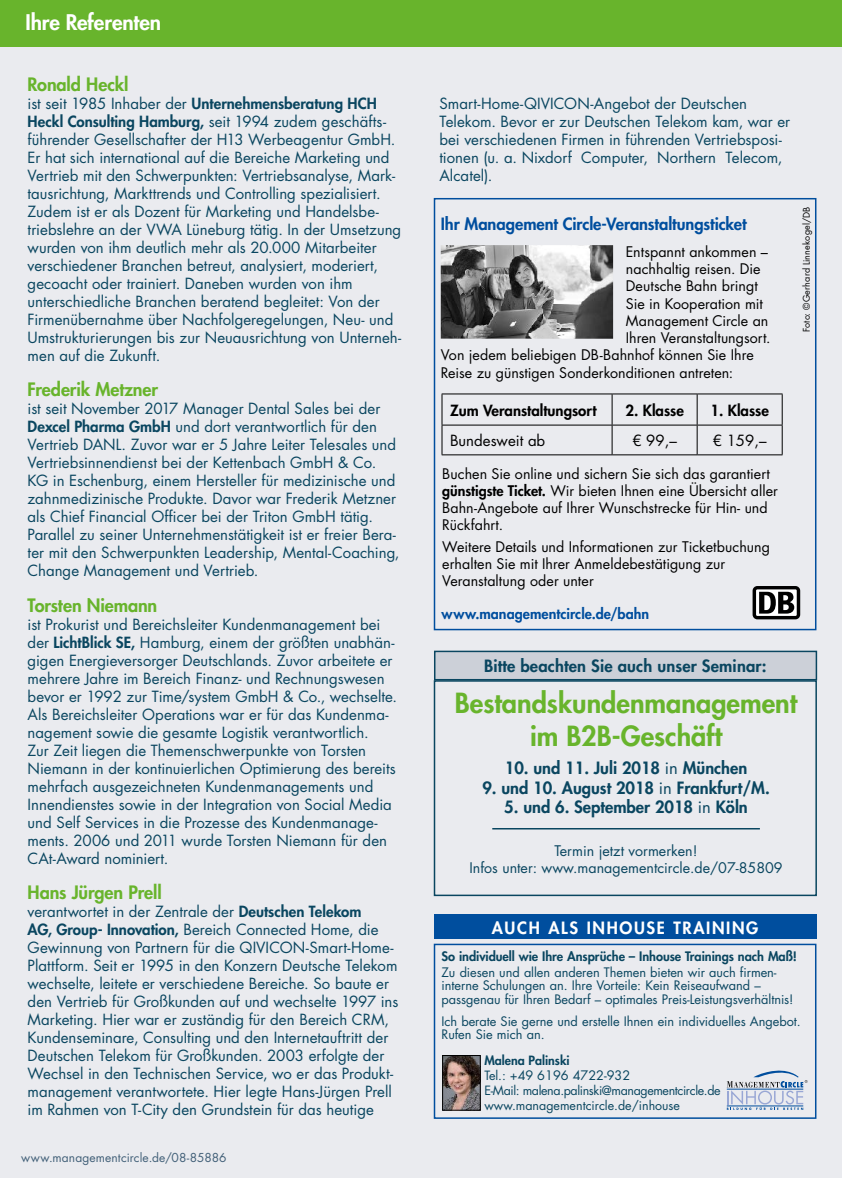
<style>
.page{position:relative;width:842px;height:1178px;background:#fff}
.page>*{position:absolute;margin:0;border:0;box-sizing:border-box;transform-origin:0 0}
.t1{font:800 27px/33px "Futura Std";color:#68b42c;text-align:center}
.t2{font:800 21px "Futura Std";letter-spacing:-.005em;color:#fff}
.t3{font:800 18px "Futura Std";letter-spacing:-.005em;color:#68b42c}
.t4{font:800 16.5px "Futura Std";color:#0a4660}
.t5{font:800 16.5px "Futura Std";letter-spacing:-.005em;color:#004e9e}
.t6{font:800 16.5px "Futura Std";letter-spacing:.1em;color:#fff}
.t7{font:15px/18px "Futura Std";color:#0a4660}
.t8{font:800 15px "Futura Std";color:#000}
.t9{font:15px "Futura Std";color:#000}
.t10{font:14.25px/17.2px "Futura Std";letter-spacing:.005em;color:#000}
.t11{font:14.25px/17.2px "Futura Std";color:#0a4660;text-align:center}
.t12{font:800 14.25px "Futura Std";letter-spacing:.005em;color:#004e9e}
.t13{font:12.75px/13.5px "Futura Std";letter-spacing:-.005em;color:#0a4660}
.t14{font:800 12.75px "Futura Std";letter-spacing:-.005em;color:#0a4660}
.t15{font:12.45px/15px "Futura Std";letter-spacing:-.03em;color:#0a4660}
.t16{font:800 12.45px "Futura Std";color:#0a4660}
.t17{font:12px "Futura Std";letter-spacing:.01em;color:#426078}
.t18{font:9px "Futura Std";letter-spacing:.02em;color:#000}
.s1{font-weight:800}
.s2{font-weight:400}
.s3{font-size:12.45px}
</style>
<div class="page">
<div style="left:0;top:0;width:842px;height:47px;background:#68b42c"></div>
<div style="left:0;top:48px;width:842px;height:1130px;background:#eaebef"></div>
<hr style="left:492px;top:828px;width:268px;height:1px;background:#0a4660">
<div style="left:434px;top:651px;width:383px;height:29px;background:#ccd0d8;border:2px solid #0a4660"></div>
<div style="left:434px;top:680px;width:383px;height:216px;border:2px solid #0a4660"></div>
<div style="left:434px;top:198px;width:382px;height:432px;border:2px solid #004e9e"></div>
<img style="left:441px;top:245px;width:172px;height:94px">
<hr style="left:442px;top:394px;width:170px;height:1px;background:#000">
<hr style="left:442px;top:394px;width:1px;height:31px;background:#000">
<hr style="left:612px;top:394px;width:85px;height:1px;background:#000">
<hr style="left:612px;top:394px;width:1px;height:31px;background:#000">
<hr style="left:697px;top:394px;width:85px;height:1px;background:#000">
<hr style="left:697px;top:394px;width:1px;height:31px;background:#000">
<hr style="left:782px;top:394px;width:1px;height:31px;background:#000">
<hr style="left:442px;top:425px;width:170px;height:1px;background:#000">
<svg style="left:442px;top:425px;width:1px;height:29px"></svg>
<hr style="left:612px;top:425px;width:85px;height:1px;background:#000">
<svg style="left:612px;top:425px;width:1px;height:29px"></svg>
<hr style="left:697px;top:425px;width:85px;height:1px;background:#000">
<svg style="left:697px;top:425px;width:1px;height:29px"></svg>
<svg style="left:782px;top:425px;width:1px;height:29px"></svg>
<hr style="left:442px;top:454px;width:170px;height:1px;background:#000">
<hr style="left:612px;top:454px;width:85px;height:1px;background:#000">
<hr style="left:697px;top:454px;width:85px;height:1px;background:#000">
<div style="left:752px;top:586px;width:48px;height:33px;background:#000;border-radius:5px"></div>
<div style="left:756px;top:589px;width:41px;height:27px;background:#fff"></div>
<svg style="left:759px;top:592px;width:35px;height:22px"></svg>
<div style="left:434px;top:944px;width:382px;height:175px;border:2px solid #004e9e"></div>
<div style="left:434px;top:914px;width:382px;height:25px;background:#004e9e"></div>
<svg style="left:727px;top:1070px;width:80px;height:40px"></svg>
<img style="left:444px;top:1057px;width:35px;height:51px">
<div style="left:442px;top:1055px;width:39px;height:55px;border:1px solid #000"></div>
<h2 class="t2" style="left:26px;top:9px;width:137px">Ihre Referenten</h2>
<p class="t3" style="left:28px;top:73px;width:102px">Ronald Heckl</p>
<p class="t7" style="left:28px;top:95px;width:375px">ist seit 1985 Inhaber der <span class="s1">Unternehmensberatung HCH Heckl Consulting Hamburg,</span> seit 1994 zudem geschäfts&shy;führender Gesellschafter der H13 Werbeagentur GmbH.<br>Er hat sich international auf die Bereiche Marketing und Vertrieb mit den Schwerpunkten: Vertriebsanalyse, Mark&shy;tausrichtung, Markttrends und Controlling spezialisiert.<br>Zudem ist er als Dozent für Marketing und Handelsbe&shy;triebslehre an der VWA Lüneburg tätig. In der Umsetzung wurden von ihm deutlich mehr als 20.000 Mitarbeiter verschiedener Branchen betreut, analysiert, moderiert, gecoacht oder trainiert. Daneben wurden von ihm unterschiedliche Branchen beratend begleitet: Von der Firmenübernahme über Nachfolgeregelungen, Neu- und Umstrukturierungen bis zur Neuausrichtung von Unterneh&shy;men auf die Zukunft.</p>
<p class="t3" style="left:28px;top:378px;width:132px">Frederik Metzner</p>
<p class="t7" style="left:28px;top:400px;width:373px">ist seit November 2017 Manager Dental Sales bei der <span class="s1">Dexcel Pharma GmbH</span> und dort verantwortlich für den Vertrieb DANL. Zuvor war er 5 Jahre Leiter Telesales und Vertriebsinnendienst bei der Kettenbach GmbH &amp; Co.<br>KG in Eschenburg, einem Hersteller für medizinische und zahnmedizinische Produkte. Davor war Frederik Metzner als Chief Financial Officer bei der Triton GmbH tätig.<br>Parallel zu seiner Unternehmenstätigkeit ist er freier Bera&shy;ter mit den Schwerpunkten Leadership, Mental-Coaching, Change Management und Vertrieb.</p>
<p class="t3" style="left:28px;top:593px;width:131px">Torsten Niemann</p>
<p class="t7" style="left:28px;top:615px;width:371px">ist Prokurist und Bereichsleiter Kundenmanagement bei der <span class="s1">LichtBlick SE,</span> Hamburg, einem der größten unabhän&shy;gigen Energieversorger Deutschlands. Zuvor arbeitete er mehrere Jahre im Bereich Finanz- und Rechnungswesen bevor er 1992 zur Time/system GmbH &amp; Co., wechselte.<br>Als Bereichsleiter Operations war er für das Kundenma&shy;nagement sowie die gesamte Logistik verantwortlich.<br>Zur Zeit liegen die Themenschwerpunkte von Torsten Niemann in der kontinuierlichen Optimierung des bereits mehrfach ausgezeichneten Kundenmanagements und Innendienstes sowie in der Integration von Social Media und Self Services in die Prozesse des Kundenmanage&shy;ments. 2006 und 2011 wurde Torsten Niemann für den CAt-Award nominiert.</p>
<p class="t3" style="left:28px;top:880px;width:135px">Hans Jürgen Prell</p>
<p class="t7" style="left:28px;top:902px;width:372px">verantwortet in der Zentrale der <span class="s1">Deutschen Telekom<br>AG, Group- Innovation,</span> Bereich Connected Home, die Gewinnung von Partnern für die QIVICON-Smart-Home-Plattform. Seit er 1995 in den Konzern Deutsche Telekom wechselte, leitete er verschiedene Bereiche. So baute er den Vertrieb für Großkunden auf und wechselte 1997 ins Marketing. Hier war er zuständig für den Bereich CRM, Kundenseminare, Consulting und den Internetauftritt der Deutschen Telekom für Großkunden. 2003 erfolgte der Wechsel in den Technischen Service, wo er das Produkt&shy;management verantwortete. Hier legte Hans-Jürgen Prell im Rahmen von T-City den Grundstein für das heutige</p>
<p class="t17" style="left:21px;top:1150px;width:207px">www.managementcircle.de/08-85886</p>
<p class="t7" style="left:439px;top:95px;width:352px">Smart-Home-QIVICON-Angebot der Deutschen Telekom. Bevor er zur Deutschen Telekom kam, war er bei verschiedenen Firmen in führenden Vertriebsposi&shy;tionen (u. a. Nixdorf Computer, Northern Telecom, Alcatel).</p>
<p class="t5" style="left:441px;top:213px;width:307px">Ihr Management Circle-Veranstaltungsticket</p>
<p class="t10" style="left:626px;top:243px;width:144px">Entspannt ankommen –</p>
<p class="t10" style="left:626px;top:260px;width:136px">nachhaltig reisen. Die</p>
<p class="t10" style="left:626px;top:278px;width:133px">Deutsche Bahn bringt</p>
<p class="t10" style="left:626px;top:295px;width:139px">Sie in Kooperation mit</p>
<p class="t10" style="left:626px;top:312px;width:144px">Management Circle an</p>
<p class="t10" style="left:626px;top:329px;width:146px">Ihren Veranstaltungsort.</p>
<p class="t10" style="left:441px;top:347px;width:314px">Von jedem beliebigen DB-Bahnhof können Sie Ihre</p>
<p class="t10" style="left:441px;top:364px;width:294px">Reise zu günstigen Sonderkonditionen antreten:</p>
<p class="t8" style="left:450px;top:401px;width:148px">Zum Veranstaltungsort</p>
<p class="t8" style="left:625px;top:401px;width:60px">2. Klasse</p>
<p class="t8" style="left:710px;top:401px;width:60px">1. Klasse</p>
<p class="t9" style="left:450px;top:431px;width:97px">Bundesweit ab</p>
<p class="t9" style="left:632px;top:431px;width:46px">€ 99,–</p>
<p class="t9" style="left:713px;top:431px;width:55px">€ 159,–</p>
<p class="t10" style="left:442px;top:465px;width:337px">Buchen Sie online und sichern Sie sich das garantiert <span class="s1">günstigste Ticket.</span> Wir bieten Ihnen eine Übersicht aller Bahn-Angebote auf Ihrer Wunschstrecke für Hin- und Rückfahrt.</p>
<p class="t10" style="left:442px;top:538px;width:329px">Weitere Details und Informationen zur Ticketbuchung erhalten Sie mit Ihrer Anmeldebestätigung zur<br>Veranstaltung oder unter</p>
<p class="t12" style="left:442px;top:605px;width:209px">www.managementcircle.de/bahn</p>
<p class="t18" style="left:801px;top:332px;width:127px;rotate:-90deg">Foto: ©Gerhard Linnekogel/DB</p>
<p class="t4" style="left:484px;top:655px;width:284px">Bitte beachten Sie auch unser Seminar:</p>
<h1 class="t1" style="left:455px;top:687px;width:344px">Bestandskundenmanagement im B2B-Geschäft</h1>
<p class="t4" style="left:505px;top:758px;width:244px">10. und 11. Juli 2018 <span class="s2">in</span> München</p>
<p class="t4" style="left:482px;top:777px;width:289px">9. und 10. August 2018 <span class="s2">in</span> Frankfurt/M.</p>
<p class="t4" style="left:504px;top:797px;width:245px">5. und 6. September 2018 <span class="s2">in</span> Köln</p>
<p class="t11" style="left:469px;top:842px;width:315px">Termin jetzt vormerken!<br>Infos unter: www.managementcircle.de/07-85809</p>
<p class="t6" style="left:492px;top:917px;width:268px">AUCH ALS INHOUSE TRAINING</p>
<p class="t14" style="left:441px;top:948px;width:357px">So individuell wie Ihre Ansprüche – Inhouse Trainings nach Maß!</p>
<p class="t13" style="left:441px;top:965px;width:354px">Zu diesen und allen anderen Themen bieten wir auch firmen&shy;interne Schulungen an. Ihre Vorteile: Kein Reiseaufwand – passgenau für Ihren Bedarf – optimales Preis-Leistungsverhältnis!</p>
<p class="t13" style="left:441px;top:1014px;width:361px">Ich berate Sie gerne und erstelle Ihnen ein individuelles Angebot.<br>Rufen Sie mich an.</p>
<p class="t16" style="left:484px;top:1052px;width:87px">Malena Palinski</p>
<p class="t13" style="left:484px;top:1069px;width:147px"><span class="s3">Tel.:</span> +49 6196 4722-932</p>
<p class="t15" style="left:484px;top:1083px;width:238px">E-Mail: malena.palinski@managementcircle.de www.managementcircle.de/inhouse</p>
</div>
